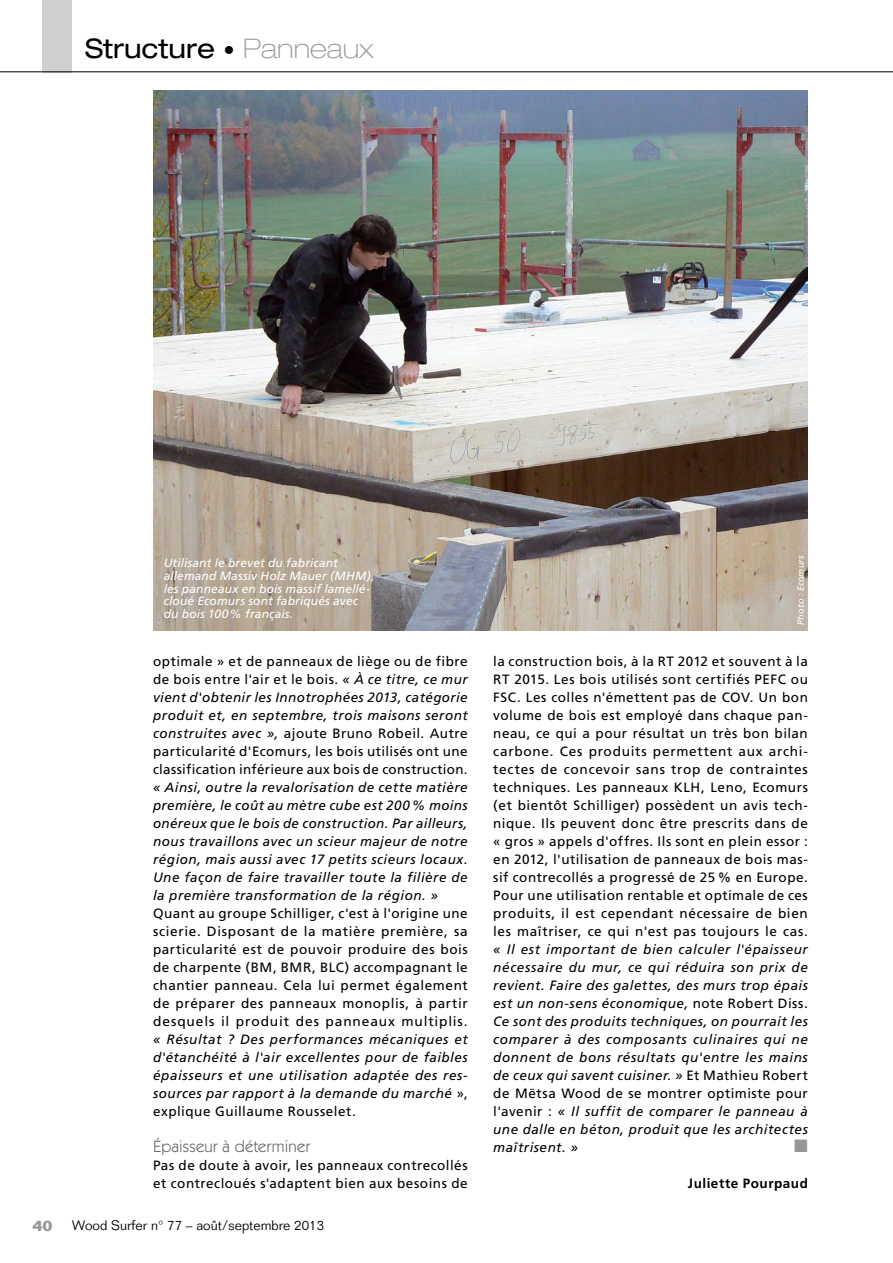
<style>
.page{position:relative;width:893px;height:1263px;background:#fff}
.page>*{position:absolute;margin:0;border:0;box-sizing:border-box;transform-origin:0 0}
.t1{font:expanded 27px "Helvetica Neue LT Std";color:#000}
.t2{font:16.5px "Itc Kabel";letter-spacing:.015em;color:#68676c}
.t3{font:700 15px "Folio";color:#97979b}
.t4{font:13.5px/18px "Frutiger";letter-spacing:.04em;color:#000;text-align:justify}
.t5{font:italic 13.5px/18px "Frutiger";letter-spacing:.04em;color:#000;text-align:justify}
.t6{font:300 13.5px "Folio";color:#000}
.t7{font:700 13.5px "Frutiger";letter-spacing:.035em;color:#000}
.t8{font:italic 12px/12.8px "Frutiger";letter-spacing:.01em;color:#fff}
.t9{font:italic 9px "Frutiger";letter-spacing:.02em;color:#fff}
.s1{font-weight:100;font-stretch:condensed;font-size:22.5px}
.s2{font-weight:100;color:#97979b}
.s3{font-style:italic}
.s4{font-style:normal}
</style>
<div class="page">
<div style="left:43px;top:0;width:29px;height:72px;background:#ced0d2"></div>
<hr style="left:0;top:72px;width:893px;height:1px;background:#000">
<img style="left:153px;top:90px;width:655px;height:540px">
<h1 class="t1" style="left:85px;top:32px;width:290px">Structure <span class="s1">•</span> <span class="s2">Panneaux</span></h1>
<p class="t3" style="left:33px;top:1216px;width:22px">40</p>
<p class="t8" style="left:164px;top:557px;width:213px">Utilisant le brevet du fabricant allemand Massiv Holz Mauer (MHM), les panneaux en bois massif lamellé&shy;cloué Ecomurs sont fabriqués avec du bois 100% français.</p>
<p class="t9" style="left:795px;top:625px;width:71px;rotate:-90deg">Photo : Ecomurs</p>
<p class="t4" style="left:153px;top:652px;width:316px">optimale » et de panneaux de liège ou de fibre de bois entre l'air et le bois. <span class="s3">« À ce titre, ce mur vient d'obtenir les Innotrophées 2013, catégorie produit et, en septembre, trois maisons seront construites avec »,</span> ajoute Bruno Robeil. Autre particularité d'Ecomurs, les bois utilisés ont une classification inférieure aux bois de construction.</p>
<p class="t5" style="left:153px;top:778px;width:316px">« Ainsi, outre la revalorisation de cette matière première, le coût au mètre cube est 200 % moins onéreux que le bois de construction. Par ailleurs, nous travaillons avec un scieur majeur de notre région, mais aussi avec 17 petits scieurs locaux.<br>Une façon de faire travailler toute la filière de la première transformation de la région. »</p>
<p class="t4" style="left:153px;top:904px;width:316px">Quant au groupe Schilliger, c'est à l'origine une scierie. Disposant de la matière première, sa particularité est de pouvoir produire des bois de charpente (BM, BMR, BLC) accompagnant le chantier panneau. Cela lui permet également de préparer des panneaux monoplis, à partir desquels il produit des panneaux multiplis.</p>
<p class="t5" style="left:153px;top:1030px;width:316px">« Résultat ? Des performances mécaniques et d'étanchéité à l'air excellentes pour de faibles épaisseurs et une utilisation adaptée des res&shy;sources par rapport à la demande du marché <span class="s4">», explique Guillaume Rousselet.</span></p>
<p class="t2" style="left:153px;top:1137px;width:159px">Épaisseur à déterminer</p>
<p class="t4" style="left:153px;top:1156px;width:316px">Pas de doute à avoir, les panneaux contrecollés et contrecloués s'adaptent bien aux besoins de</p>
<p class="t6" style="left:72px;top:1217px;width:253px">Wood Surfer n° 77 – août/septembre 2013</p>
<p class="t4" style="left:493px;top:652px;width:316px">la construction bois, à la RT 2012 et souvent à la RT 2015. Les bois utilisés sont certifiés PEFC ou FSC. Les colles n'émettent pas de COV. Un bon volume de bois est employé dans chaque pan&shy;neau, ce qui a pour résultat un très bon bilan carbone. Ces produits permettent aux archi&shy;tectes de concevoir sans trop de contraintes techniques. Les panneaux KLH, Leno, Ecomurs (et bientôt Schilliger) possèdent un avis tech&shy;nique. Ils peuvent donc être prescrits dans de « gros » appels d'offres. Ils sont en plein essor : en 2012, l'utilisation de panneaux de bois mas&shy;sif contrecollés a progressé de 25 % en Europe.<br>Pour une utilisation rentable et optimale de ces produits, il est cependant nécessaire de bien les maîtriser, ce qui n'est pas toujours le cas.</p>
<p class="t5" style="left:493px;top:940px;width:316px">« Il est important de bien calculer l'épaisseur nécessaire du mur, ce qui réduira son prix de revient. Faire des galettes, des murs trop épais est un non-sens économique, <span class="s4">note Robert Diss.<br></span>Ce sont des produits techniques, on pourrait les comparer à des composants culinaires qui ne donnent de bons résultats qu'entre les mains de ceux qui savent cuisiner. » <span class="s4">Et Mathieu Robert de Mëtsa Wood de se montrer optimiste pour l'avenir :</span> « Il suffit de comparer le panneau à une dalle en béton, produit que les architectes maîtrisent. »</p>
<p class="t7" style="left:688px;top:1175px;width:122px">Juliette Pourpaud</p>
</div>
